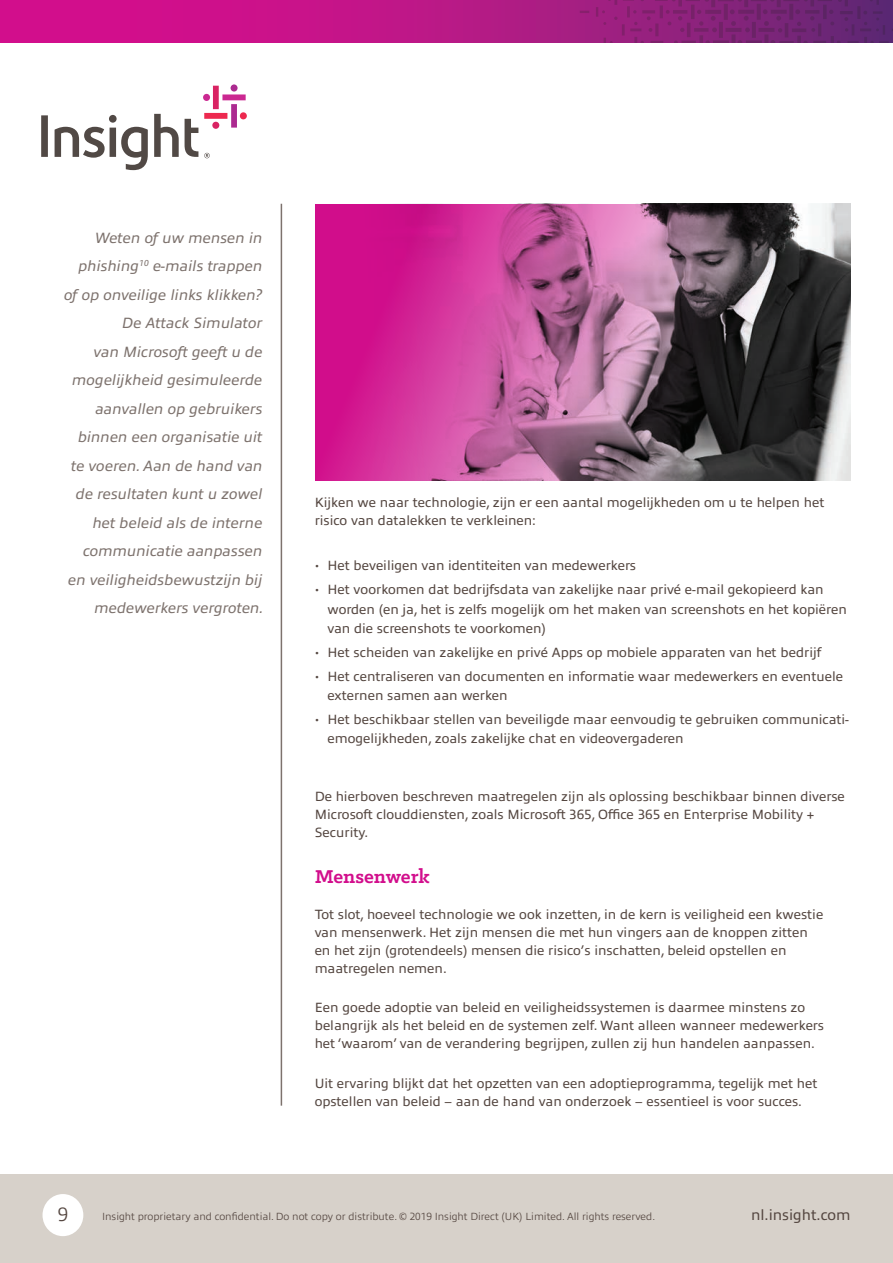
<style>
.page{position:relative;width:893px;height:1263px;background:#fff}
.page>*{position:absolute;margin:0;border:0;box-sizing:border-box;transform-origin:0 0}
.Sub_header_bold_colo{font:700 21px "Klinic Slab";color:#d20e8c}
.folio{font:300 19.5px "Allumi Pro";color:#544640}
.statement_italic{font:italic 15px/28.5px "Allumi Pro";color:#7d726d;text-align:right}
.sign_off_url{font:15px "Allumi Pro";color:#544640}
.body_copy{font:13.5px/18px "Allumi Pro";color:#544640}
.all_rights_reserved{font:300 10.5px "Allumi Pro";color:#544640}
.s1{font-family:"Klinic Slab";font-weight:300}
</style>
<div class="page">
<div style="left:0;top:1174px;width:893px;height:89px;background:#d7d1ca"></div>
<div style="left:43px;top:1194px;width:40px;height:42px;background:#fff;border-radius:50%"></div>
<svg style="left:0;top:0;width:580px;height:42px"></svg>
<svg style="left:580px;top:0;width:313px;height:42px"></svg>
<svg style="left:41px;top:84px;width:206px;height:86px"></svg>
<hr style="left:281px;top:204px;width:1px;height:902px;background:#7d726d">
<svg style="left:315px;top:204px;width:535px;height:276px"></svg>
<p class="statement_italic" style="left:64px;top:222px;width:201px">Weten of uw mensen in phishing<sup>10</sup> e-mails trappen of op onveilige links klikken?<br>De Attack Simulator<br>van Microsoft geeft u de mogelijkheid gesimuleerde aanvallen op gebruikers binnen een organisatie uit te voeren. Aan de hand van de resultaten kunt u zowel het beleid als de interne communicatie aanpassen en veiligheidsbewustzijn bij medewerkers vergroten.</p>
<p class="body_copy" style="left:315px;top:493px;width:511px">Kijken we naar technologie, zijn er een aantal mogelijkheden om u te helpen het risico van datalekken te verkleinen:</p>
<p class="body_copy" style="left:315px;top:556px;width:323px"><span class="s1">•</span> Het beveiligen van identiteiten van medewerkers</p>
<p class="body_copy" style="left:327px;top:579px;width:521px;line-height:19.5px;text-indent:-13px"><span class="s1">•</span> Het voorkomen dat bedrijfsdata van zakelijke naar privé e-mail gekopieerd kan worden (en ja, het is zelfs mogelijk om het maken van screenshots en het kopiëren van die screenshots te voorkomen)</p>
<p class="body_copy" style="left:315px;top:642px;width:508px"><span class="s1">•</span> Het scheiden van zakelijke en privé Apps op mobiele apparaten van het bedrijf</p>
<p class="body_copy" style="left:327px;top:665px;width:517px;line-height:19.5px;text-indent:-13px"><span class="s1">•</span> Het centraliseren van documenten en informatie waar medewerkers en eventuele externen samen aan werken</p>
<p class="body_copy" style="left:327px;top:708px;width:523px;line-height:19.5px;text-indent:-13px"><span class="s1">•</span> Het beschikbaar stellen van beveiligde maar eenvoudig te gebruiken communicati&shy;emogelijkheden, zoals zakelijke chat en videovergaderen</p>
<p class="body_copy" style="left:315px;top:786px;width:532px">De hierboven beschreven maatregelen zijn als oplossing beschikbaar binnen diverse<br>Microsoft clouddiensten, zoals Microsoft 365, Office 365 en Enterprise Mobility +<br>Security.</p>
<p class="Sub_header_bold_colo" style="left:315px;top:863px;width:117px">Mensenwerk</p>
<p class="body_copy" style="left:315px;top:904px;width:510px">Tot slot, hoeveel technologie we ook inzetten, in de kern is veiligheid een kwestie van mensenwerk. Het zijn mensen die met hun vingers aan de knoppen zitten en het zijn (grotendeels) mensen die risico’s inschatten, beleid opstellen en maatregelen nemen.</p>
<p class="body_copy" style="left:315px;top:998px;width:511px">Een goede adoptie van beleid en veiligheidssystemen is daarmee minstens zo belangrijk als het beleid en de systemen zelf. Want alleen wanneer medewerkers het ‘waarom’ van de verandering begrijpen, zullen zij hun handelen aanpassen.</p>
<p class="body_copy" style="left:315px;top:1073px;width:504px">Uit ervaring blijkt dat het opzetten van een adoptieprogramma, tegelijk met het opstellen van beleid – aan de hand van onderzoek – essentieel is voor succes.</p>
<p class="folio" style="left:58px;top:1200px;width:12px">9</p>
<p class="all_rights_reserved" style="left:102px;top:1209px;width:555px">Insight proprietary and confidential. Do not copy or distribute. © 2019 Insight Direct (UK) Limited. All rights reserved.</p>
<p class="sign_off_url" style="left:751px;top:1204px;width:101px">nl.insight.com</p>
</div>
